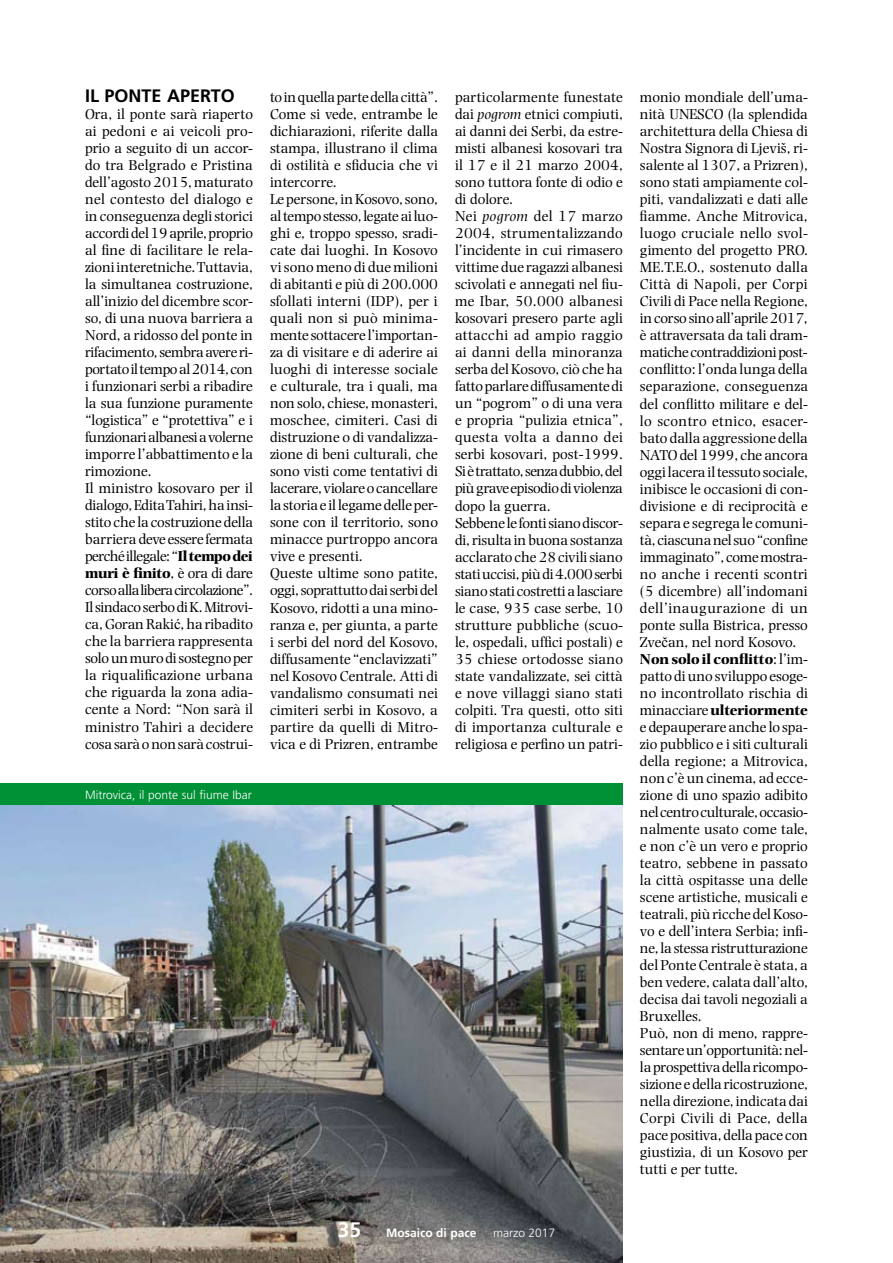
<style>
.page{position:relative;width:893px;height:1263px;background:#fff}
.page>*{position:absolute;margin:0;border:0;box-sizing:border-box;transform-origin:0 0}
.t1{font:700 21px "Frutiger LT Std";color:#fff}
.t2{font:700 18px "Frutiger LT Std";color:#000}
.t3{font:15px/17px "Photina MT Std";color:#000}
.t4{font:300 12px "Frutiger LT Std";color:#fff}
.t5{font:700 12px "Frutiger LT Std";color:#fff}
.s1{font-weight:700}
.s2{font-family:"Times New Roman"}
.s3{font-style:italic}
</style>
<div class="page">
<div style="left:0;top:783px;width:623px;height:30px;background:#009036"></div>
<img style="left:0;top:805px;width:623px;height:458px">
<p class="t2" style="left:85px;top:85px;width:55px">Il ponte</p>
<p class="t2" style="left:167px;top:85px;width:12px">apert</p>
<p class="t2" style="left:221px;top:85px;width:16px">o</p>
<p class="t3" style="left:85px;top:106px;width:170px">Ora, il ponte sarà riaperto ai pedoni e ai veicoli pro&shy;prio a seguito di un accor&shy;do tra Belgrado e Pristina dell’agosto 2015, maturato nel contesto del dialogo e in conseguenza degli storici accordi del 19 aprile, proprio al fine di facilitare le rela&shy;zioni interetniche. Tuttavia, la simultanea costruzione, all’inizio del dicembre scor&shy;so, di una nuova barriera a<br>Nord, a ridosso del ponte in rifacimento, sembra avere ri&shy;portato il tempo al 2014, con i funzionari serbi a ribadire la sua funzione puramente “logistica” e “protettiva” e i funzionari albanesi a volerne imporre l’abbattimento e la rimozione.<br>Il ministro kosovaro per il dialogo, Edita Tahiri, ha insi&shy;stito che la costruzione della barriera deve essere fermata perché illegale: “<span class="s1">Il tempo dei muri è finito</span>, è ora di dare corso alla libera circolazione”.<br>Il sindaco serbo di K. Mitrovi&shy;ca, Goran Raki<span class="s2">ć</span>, ha ribadito che la barriera rappresenta solo un muro di sostegno per la riqualificazione urbana che riguarda la zona adia&shy;cente a Nord: “Non sarà il ministro Tahiri a decidere cosa sarà o non sarà costrui-</p>
<p class="t4" style="left:85px;top:788px;width:168px">Mitrovica, il ponte sul fiume Ibar</p>
<p class="t3" style="left:270px;top:89px;width:170px">to in quella parte della città”.<br>Come si vede, entrambe le dichiarazioni, riferite dalla stampa, illustrano il clima di ostilità e sfiducia che vi intercorre.<br>Le persone, in Kosovo, sono, al tempo stesso, legate ai luo&shy;ghi e, troppo spesso, sradi&shy;cate dai luoghi. In Kosovo vi sono meno di due milioni di abitanti e più di 200.000 sfollati interni (IDP), per i quali non si può minima&shy;mente sottacere l’importan&shy;za di visitare e di aderire ai luoghi di interesse sociale e culturale, tra i quali, ma non solo, chiese, monasteri, moschee, cimiteri. Casi di distruzione o di vandalizza&shy;zione di beni culturali, che sono visti come tentativi di lacerare, violare o cancellare la storia e il legame delle per&shy;sone con il territorio, sono minacce purtroppo ancora vive e presenti.<br>Queste ultime sono patite, oggi, soprattutto dai serbi del<br>Kosovo, ridotti a una mino&shy;ranza e, per giunta, a parte i serbi del nord del Kosovo, diffusamente “enclavizzati” nel Kosovo Centrale. Atti di vandalismo consumati nei cimiteri serbi in Kosovo, a partire da quelli di Mitro&shy;vica e di Prizren, entrambe</p>
<p class="t3" style="left:455px;top:89px;width:170px">particolarmente funestate dai <span class="s3">pogrom</span> etnici compiuti, ai danni dei Serbi, da estre&shy;misti albanesi kosovari tra il 17 e il 21 marzo 2004, sono tuttora fonte di odio e di dolore.<br>Nei <span class="s3">pogrom</span> del 17 marzo<br>2004, strumentalizzando l’incidente in cui rimasero vittime due ragazzi albanesi scivolati e annegati nel fiu&shy;me Ibar, 50.000 albanesi kosovari presero parte agli attacchi ad ampio raggio ai danni della minoranza serba del Kosovo, ciò che ha fatto parlare diffusamente di un “pogrom” o di una vera e propria “pulizia etnica”, questa volta a danno dei serbi kosovari, post-1999.<br>Si è trattato, senza dubbio, del più grave episodio di violenza dopo la guerra.<br>Sebbene le fonti siano discor&shy;di, risulta in buona sostanza acclarato che 28 civili siano stati uccisi, più di 4.000 serbi siano stati costretti a lasciare le case, 935 case serbe, 10 strutture pubbliche (scuo&shy;le, ospedali, uffici postali) e<br>35 chiese ortodosse siano state vandalizzate, sei città e nove villaggi siano stati colpiti. Tra questi, otto siti di importanza culturale e religiosa e perfino un patri-</p>
<p class="t3" style="left:640px;top:89px;width:170px">monio mondiale dell’uma&shy;nità UNESCO (la splendida architettura della Chiesa di<br>Nostra Signora di Ljeviš, ri&shy;salente al 1307, a Prizren), sono stati ampiamente col&shy;piti, vandalizzati e dati alle fiamme. Anche Mitrovica, luogo cruciale nello svol&shy;gimento del progetto PRO.<br>ME.T.E.O., sostenuto dalla<br>Città di Napoli, per Corpi<br>Civili di Pace nella Regione, in corso sino all’aprile 2017, è attraversata da tali dram&shy;matiche contraddizioni post&shy;conflitto: l’onda lunga della separazione, conseguenza del conflitto militare e del&shy;lo scontro etnico, esacer&shy;bato dalla aggressione della<br>NATO del 1999, che ancora oggi lacera il tessuto sociale, inibisce le occasioni di con&shy;divisione e di reciprocità e separa e segrega le comuni&shy;tà, ciascuna nel suo “confine immaginato”, come mostra&shy;no anche i recenti scontri (5 dicembre) all’indomani dell’inaugurazione di un ponte sulla Bistrica, presso<br>Zve<span class="s2">č</span>an, nel nord Kosovo.<br><span class="s1">Non solo il conflitto</span>: l’im&shy;patto di uno sviluppo esoge&shy;no incontrollato rischia di minacciare <span class="s1">ulteriormente </span>e depauperare anche lo spa&shy;zio pubblico e i siti culturali della regione; a Mitrovica, non c’è un cinema, ad ecce&shy;zione di uno spazio adibito nel centro culturale, occasio&shy;nalmente usato come tale, e non c’è un vero e proprio teatro, sebbene in passato la città ospitasse una delle scene artistiche, musicali e teatrali, più ricche del Koso&shy;vo e dell’intera Serbia; infi&shy;ne, la stessa ristrutturazione del Ponte Centrale è stata, a ben vedere, calata dall’alto, decisa dai tavoli negoziali a<br>Bruxelles.<br>Può, non di meno, rappre&shy;sentare un’opportunità: nel&shy;la prospettiva della ricompo&shy;sizione e della ricostruzione, nella direzione, indicata dai<br>Corpi Civili di Pace, della pace positiva, della pace con giustizia, di un Kosovo per tutti e per tutte.</p>
<h1 class="t1" style="left:338px;top:1217px;width:25px">35</h1>
<p class="t5" style="left:386px;top:1226px;width:91px">Mosaico di pace</p>
<p class="t4" style="left:493px;top:1226px;width:64px">marzo 2017</p>
</div>
